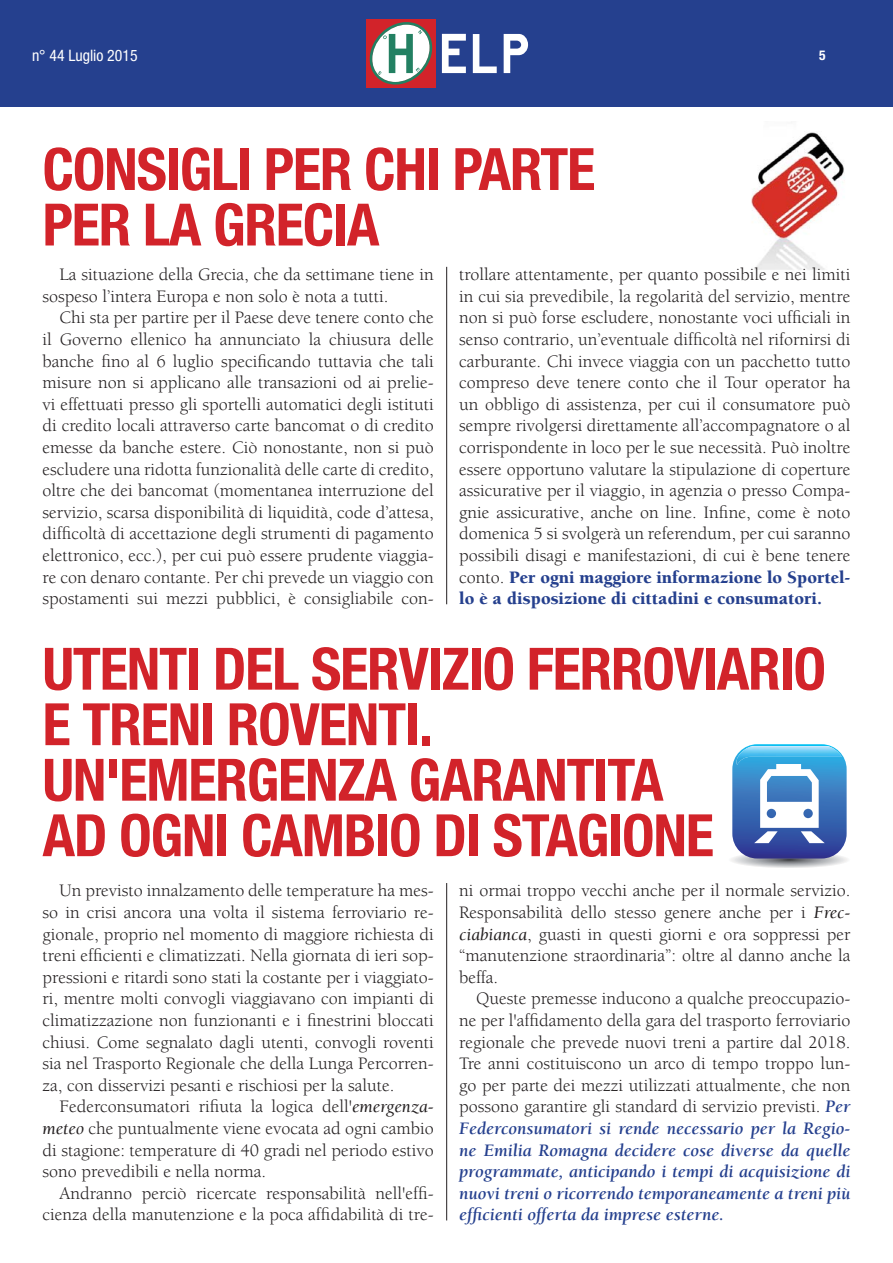
<style>
.page{position:relative;width:893px;height:1263px;background:#fff}
.page>*{position:absolute;margin:0;border:0;box-sizing:border-box;transform-origin:0 0}
.t1{font:85.65px "Aviator";color:#fff}
.t2{font:700 condensed 58.5px/55.5px "Helvetica Neue";letter-spacing:-.02em;color:#d2232a}
.t3{font:18px/21.6px "Berkeley";color:#231f20;text-align:justify}
.t4{font:condensed 15.75px "Helvetica Neue";color:#fff}
.t5{font:700 condensed 13.5px "Helvetica Neue";color:#fff}
.s1{font-weight:900;color:#25408e}
.s2{font-style:italic}
.s3{font-weight:700;font-style:italic;color:#25408e}
</style>
<div class="page">
<div style="left:0;top:0;width:893px;height:107px;background:#25408e"></div>
<div style="left:366px;top:19px;width:70px;height:68px;background:#d2232a"></div>
<svg style="left:370px;top:22px;width:62px;height:63px"></svg>
<img style="left:751px;top:132px;width:94px;height:138px">
<hr style="left:446px;top:267px;width:1px;height:337px;background:#231f20">
<hr style="left:446px;top:883px;width:1px;height:337px;background:#231f20">
<svg style="left:731px;top:744px;width:116px;height:124px"></svg>
<p class="t4" style="left:32px;top:50px;width:107px">n° 44 Luglio 2015</p>
<h1 class="t1" style="left:438px;top:-7px;width:94px">elp</h1>
<p class="t5" style="left:819px;top:50px;width:8px">5</p>
<h2 class="t2" style="left:43px;top:146px;width:554px">CONSIGLI PER CHI PARTE<br>PER LA GRECIA</h2>
<p class="t3" style="left:459px;top:265px;width:393px">trollare attentamente, per quanto possibile e nei limiti in cui sia prevedibile, la regolarità del servizio, mentre non si può forse escludere, nonostante voci ufficiali in senso contrario, un’eventuale difficoltà nel rifornirsi di carburante. Chi invece viaggia con un pacchetto tutto compreso deve tenere conto che il Tour operator ha un obbligo di assistenza, per cui il consumatore può sempre rivolgersi direttamente all’accompagnatore o al corrispondente in loco per le sue necessità. Può inoltre essere opportuno valutare la stipulazione di coperture assicurative per il viaggio, in agenzia o presso Compa&shy;gnie assicurative, anche on line. Infine, come è noto domenica 5 si svolgerà un referendum, per cui saranno possibili disagi e manifestazioni, di cui è bene tenere conto. <span class="s1">Per ogni maggiore informazione lo Sportel&shy;lo è a disposizione di cittadini e consumatori.</span></p>
<p class="t3" style="left:43px;top:265px;width:393px;text-indent:17px">La situazione della Grecia, che da settimane tiene in sospeso l’intera Europa e non solo è nota a tutti.</p>
<p class="t3" style="left:43px;top:309px;width:393px;text-indent:17px">Chi sta per partire per il Paese deve tenere conto che il Governo ellenico ha annunciato la chiusura delle banche fino al 6 luglio specificando tuttavia che tali misure non si applicano alle transazioni od ai prelie&shy;vi effettuati presso gli sportelli automatici degli istituti di credito locali attraverso carte bancomat o di credito emesse da banche estere. Ciò nonostante, non si può escludere una ridotta funzionalità delle carte di credito, oltre che dei bancomat (momentanea interruzione del servizio, scarsa disponibilità di liquidità, code d’attesa, difficoltà di accettazione degli strumenti di pagamento elettronico, ecc.), per cui può essere prudente viaggia&shy;re con denaro contante. Per chi prevede un viaggio con spostamenti sui mezzi pubblici, è consigliabile con-</p>
<h2 class="t2" style="left:43px;top:646px;width:785px">UTENTI DEL SERVIZIO FERROVIARIO<br>E TRENI ROVENTI.<br>UN'EMERGENZA GARANTITA<br>AD OGNI CAMBIO DI STAGIONE</h2>
<p class="t3" style="left:459px;top:882px;width:393px">ni ormai troppo vecchi anche per il normale servizio.<br>Responsabilità dello stesso genere anche per i <span class="s2">Frec&shy;ciabianca</span>, guasti in questi giorni e ora soppressi per “manutenzione straordinaria”: oltre al danno anche la beffa.</p>
<p class="t3" style="left:459px;top:990px;width:393px;text-indent:17px">Queste premesse inducono a qualche preoccupazio&shy;ne per l'affidamento della gara del trasporto ferroviario regionale che prevede nuovi treni a partire dal 2018.<br>Tre anni costituiscono un arco di tempo troppo lun&shy;go per parte dei mezzi utilizzati attualmente, che non possono garantire gli standard di servizio previsti. <span class="s3">Per Federconsumatori si rende necessario per la Regio&shy;ne Emilia Romagna decidere cose diverse da quelle programmate, anticipando i tempi di acquisizione di nuovi treni o ricorrendo temporaneamente a treni più efficienti offerta da imprese esterne.</span></p>
<p class="t3" style="left:43px;top:882px;width:393px;text-indent:17px">Un previsto innalzamento delle temperature ha mes&shy;so in crisi ancora una volta il sistema ferroviario re&shy;gionale, proprio nel momento di maggiore richiesta di treni efficienti e climatizzati. Nella giornata di ieri sop&shy;pressioni e ritardi sono stati la costante per i viaggiato&shy;ri, mentre molti convogli viaggiavano con impianti di climatizzazione non funzionanti e i finestrini bloccati chiusi. Come segnalato dagli utenti, convogli roventi sia nel Trasporto Regionale che della Lunga Percorren&shy;za, con disservizi pesanti e rischiosi per la salute.</p>
<p class="t3" style="left:43px;top:1098px;width:393px;text-indent:17px">Federconsumatori rifiuta la logica dell'<span class="s2">emergenza&shy;meteo</span> che puntualmente viene evocata ad ogni cambio di stagione: temperature di 40 gradi nel periodo estivo sono prevedibili e nella norma.</p>
<p class="t3" style="left:43px;top:1184px;width:393px;text-align:right">Andranno perciò ricercate responsabilità nell'effi&shy;cienza della manutenzione e la poca affidabilità di tre-</p>
</div>
